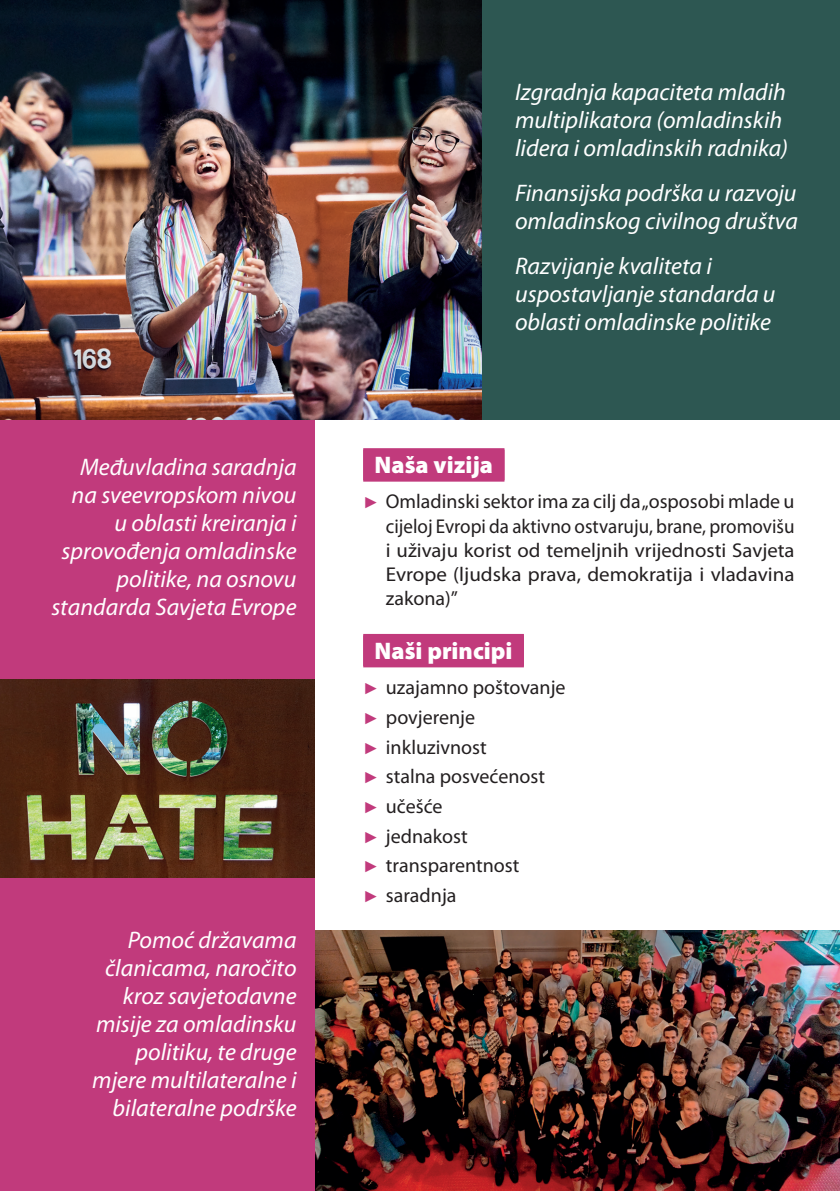
<style>
.page{position:relative;width:840px;height:1191px;background:#fff}
.page>*{position:absolute;margin:0;border:0;box-sizing:border-box;transform-origin:0 0}
.t1{font:italic 24px/28px "Myriad Pro";color:#fff}
.t2{font:900 24px "Myriad Pro";color:#fff}
.t3{font:20px/29.6px "Myriad Pro";color:#231f20;text-align:justify}
.s1{font-family:"Arial";font-size:16px;color:#c13a7c}
</style>
<div class="page">
<div style="left:0;top:0;width:839px;height:420px;background:#2d5752"></div>
<div style="left:363px;top:449px;width:141px;height:32px;background:#c13a7c"></div>
<div style="left:363px;top:448px;width:141px;height:32px;background:#c13a7c"></div>
<div style="left:363px;top:635px;width:160px;height:32px;background:#c13a7c"></div>
<div style="left:363px;top:634px;width:160px;height:32px;background:#c13a7c"></div>
<div style="left:0;top:417px;width:315px;height:774px;background:#c13a7c"></div>
<img style="left:0;top:0;width:481px;height:420px">
<img style="left:0;top:679px;width:315px;height:198px">
<img style="left:315px;top:930px;width:524px;height:261px">
<p class="t1" style="left:51px;top:452px;width:246px;text-align:right">Međuvladina saradnja na sveevropskom nivou<br>u oblasti kreiranja i sprovođenja omladinske politike, na osnovu standarda Savjeta Evrope</p>
<p class="t1" style="left:92px;top:925px;width:205px;text-align:right">Pomoć državama članicama, naročito kroz savjetodavne misije za omladinsku politiku, te druge mjere multilateralne i bilateralne podrške</p>
<p class="t1" style="left:514px;top:78px;width:274px">Izgradnja kapaciteta mladih multiplikatora (omladinskih lidera i omladinskih radnika)</p>
<p class="t1" style="left:514px;top:179px;width:284px">Finansijska podrška u razvoju omladinskog civilnog društva</p>
<p class="t1" style="left:514px;top:252px;width:262px">Razvijanje kvaliteta i uspostavljanje standarda u oblasti omladinske politike</p>
<p class="t2" style="left:374px;top:449px;width:120px">Naša vizija</p>
<p class="t3" style="left:386px;top:489px;width:410px;line-height:24px;text-indent:-23px"><span class="s1">►</span> Omladinski sektor ima za cilj da „osposobi mlade u cijeloj Evropi da aktivno ostvaruju, brane, promovišu i uživaju korist od temeljnih vrijednosti Savjeta Evrope (ljudska prava, demokratija i vladavina zakona)”</p>
<p class="t2" style="left:374px;top:635px;width:139px">Naši principi</p>
<p class="t3" style="left:363px;top:672px;width:204px;text-align:left"><span class="s1">►</span> uzajamno poštovanje <span class="s1">►</span> povjerenje<br><span class="s1">►</span> inkluzivnost<br><span class="s1">►</span> stalna posvećenost <span class="s1">►</span> učešće<br><span class="s1">►</span> jednakost<br><span class="s1">►</span> transparentnost<br><span class="s1">►</span> saradnja</p>
</div>
